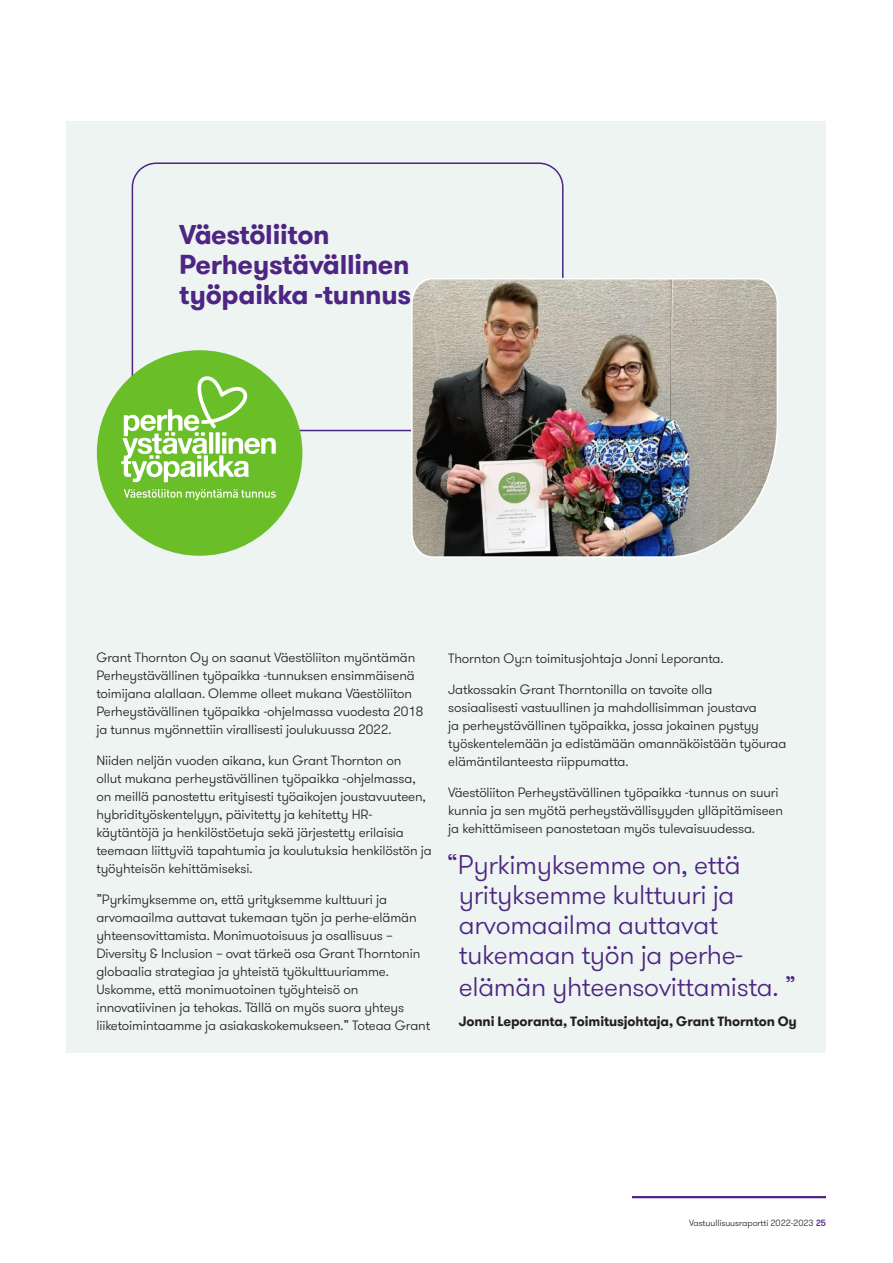
<style>
.page{position:relative;width:893px;height:1263px;background:#fff}
.page>*{position:absolute;margin:0;border:0;box-sizing:border-box;transform-origin:0 0}
._21_Pull_quote{font:300 27px/30px "GT Walsheim Pro";letter-spacing:-.015em;color:#4e2582;text-align:center}
._03_Headline_three_MEDIUM_18pt{font:700 27px/30px "GT Walsheim Pro";letter-spacing:-.01em;color:#4e2582}
._11_Body_text{font:300 13.5px/18px "GT Walsheim Pro";letter-spacing:-.01em;color:#231f20}
._22_Pull_quote_attribution{font:700 13.5px "GT Walsheim Pro";letter-spacing:-.01em;color:#231f20}
.t1{font:300 9px "GT Walsheim Pro";letter-spacing:-.01em;color:#231f20}
.s1{font-weight:500;color:#4e2582}
</style>
<div class="page">
<hr style="left:632px;top:1196px;width:194px;height:2px;background:#4e2582">
<div style="left:67px;top:121px;width:759px;height:931px;background:#edf4f2"></div>
<svg style="left:131px;top:162px;width:433px;height:270px"></svg>
<img style="left:410px;top:277px;width:368px;height:281px">
<div style="left:97px;top:350px;width:205px;height:206px;background:#6abe28;border-radius:50%"></div>
<svg style="left:121px;top:376px;width:155px;height:106px"></svg>
<svg style="left:124px;top:489px;width:152px;height:11px"></svg>
<p class="_03_Headline_three_MEDIUM_18pt" style="left:179px;top:220px;width:233px">Väestöliiton<br>Perheystävällinen työpaikka -tunnus</p>
<p class="_11_Body_text" style="left:96px;top:649px;width:329px">Grant Thornton Oy on saanut Väestöliiton myöntämän Perheystävällinen työpaikka -tunnuksen ensimmäisenä toimijana alallaan. Olemme olleet mukana Väestöliiton Perheystävällinen työpaikka -ohjelmassa vuodesta 2018 ja tunnus myönnettiin virallisesti joulukuussa 2022.</p>
<p class="_11_Body_text" style="left:96px;top:752px;width:337px">Niiden neljän vuoden aikana, kun Grant Thornton on<br>ollut mukana perheystävällinen työpaikka -ohjelmassa, on meillä panostettu erityisesti työaikojen joustavuuteen, hybridityöskentelyyn, päivitetty ja kehitetty HR&shy;käytäntöjä ja henkilöstöetuja sekä järjestetty erilaisia teemaan liittyviä tapahtumia ja koulutuksia henkilöstön ja työyhteisön kehittämiseksi.</p>
<p class="_11_Body_text" style="left:96px;top:890px;width:335px">”Pyrkimyksemme on, että yrityksemme kulttuuri ja arvomaailma auttavat tukemaan työn ja perhe-elämän yhteensovittamista. Monimuotoisuus ja osallisuus – Diversity &amp; Inclusion – ovat tärkeä osa Grant Thorntonin globaalia strategiaa ja yhteistä työkulttuuriamme.<br>Uskomme, että monimuotoinen työyhteisö on innovatiivinen ja tehokas. Tällä on myös suora yhteys liiketoimintaamme ja asiakaskokemukseen.” Toteaa Grant</p>
<p class="_11_Body_text" style="left:448px;top:650px;width:277px">Thornton Oy:n toimitusjohtaja Jonni Leporanta.</p>
<p class="_11_Body_text" style="left:448px;top:681px;width:340px">Jatkossakin Grant Thorntonilla on tavoite olla<br>sosiaalisesti vastuullinen ja mahdollisimman joustava<br>ja perheystävällinen työpaikka, jossa jokainen pystyy työskentelemään ja edistämään omannäköistään työuraa elämäntilanteesta riippumatta.</p>
<p class="_11_Body_text" style="left:448px;top:784px;width:336px">Väestöliiton Perheystävällinen työpaikka -tunnus on suuri kunnia ja sen myötä perheystävällisyyden ylläpitämiseen ja kehittämiseen panostetaan myös tulevaisuudessa.</p>
<p class="_21_Pull_quote" style="left:447px;top:850px;width:298px">“Pyrkimyksemme on, että yrityksemme kulttuuri ja arvomaailma auttavat tukemaan työn ja perhe-</p>
<p class="_21_Pull_quote" style="left:459px;top:972px;width:339px">elämän yhteensovittamista. ”</p>
<p class="_22_Pull_quote_attribution" style="left:459px;top:1012px;width:339px">Jonni Leporanta, Toimitusjohtaja, Grant Thornton Oy</p>
<p class="t1" style="left:689px;top:1217px;width:138px">Vastuullisuusraportti 2022-2023 <span class="s1">25</span></p>
</div>
